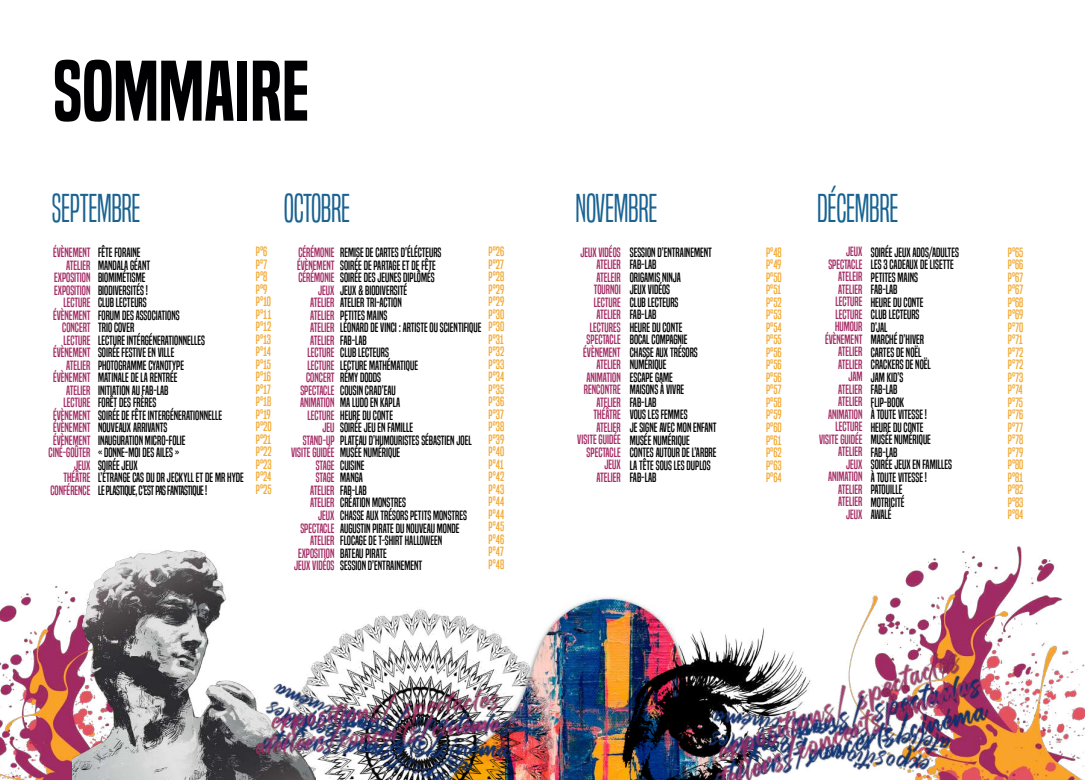
<style>
.page{position:relative;width:1085px;height:780px;background:#fff}
.page>*{position:absolute;margin:0;border:0;box-sizing:border-box;transform-origin:0 0}
.t1{font:79.25px "Built Titling Sb";color:#000002}
.t2{font:37.5px "Built Titling Lt";letter-spacing:-.01em;color:#196291}
.t3{font:37.5px "Built Titling Lt";letter-spacing:-.01em;color:#166292}
.t4{font:12.5px/12.5px "Built Titling Rg";color:#000001}
.t5{font:12.5px/12.5px "Built Titling Rg";color:#a32963;text-align:right}
.t6{font:12.5px/12.5px "Built Titling Rg";color:#f2ab39;text-align:justify}
.t7{font:12.5px/12.5px "Built Titling Rg";letter-spacing:-.025em;color:#f2ab39}
</style>
<div class="page">
<img style="left:0;top:586px;width:72px;height:194px">
<img style="left:560px;top:598px;width:38px;height:182px">
<img style="left:341px;top:609px;width:219px;height:171px">
<img style="left:72px;top:550px;width:174px;height:230px">
<img style="left:872px;top:546px;width:212px;height:234px">
<img style="left:598px;top:596px;width:72px;height:184px">
<img style="left:670px;top:600px;width:339px;height:180px">
<img style="left:246px;top:636px;width:266px;height:144px">
<h1 class="t1" style="left:53px;top:44px;width:257px">SOMMAIRE</h1>
<h2 class="t2" style="left:52px;top:186px;width:90px">SEPTEMBRE</h2>
<h2 class="t2" style="left:284px;top:186px;width:68px">OCTOBRE</h2>
<h2 class="t2" style="left:575px;top:186px;width:83px">NOVEMBRE</h2>
<h2 class="t3" style="left:817px;top:186px;width:83px">DÉCEMBRE</h2>
<p class="t4" style="left:98px;top:246px;width:147px">FÊTE FORAINE<br>MANDALA GÉANT<br>BIOMIMÉTISME<br>BIODIVERSITÉS !<br>CLUB LECTEURS<br>FORUM DES ASSOCIATIONS<br>TRIO COVER<br>LECTURE INTÉRGÉNERATIONNELLES<br>SOIRÉE FESTIVE EN VILLE<br>PHOTOGRAMME CYANOTYPE<br>MATINALE DE LA RENTRÉE<br>INITIATION AU FAB-LAB<br>FORÊT DES FRÈRES<br>SOIRÉE DE FÊTE INTERGÉNERATIONNELLE<br>NOUVEAUX ARRIVANTS<br>INAUGURATION MICRO-FOLIE<br>« DONNE-MOI DES AILES »<br>SOIRÉE JEUX<br>L’ÉTRANGE CAS DU DR JECKYLL ET DE MR HYDE<br>LE PLASTIQUE, C’EST PAS FANTASTIQUE !</p>
<p class="t4" style="left:629px;top:246px;width:88px">SESSION D’ENTRAINEMENT<br>FAB-LAB<br>ORIGAMIS NINJA<br>JEUX VIDÉOS<br>CLUB LECTEURS<br>FAB-LAB<br>HEURE DU CONTE<br>BOCAL COMPAGNIE<br>CHASSE AUX TRÉSORS<br>NUMÉRIQUE<br>ESCAPE GAME<br>MAISONS À VIVRE<br>FAB-LAB<br>VOUS LES FEMMES<br>JE SIGNE AVEC MON ENFANT<br>MUSÉE NUMÉRIQUE<br>CONTES AUTOUR DE L’ARBRE<br>LA TÊTE SOUS LES DUPLOS<br>FAB-LAB</p>
<p class="t4" style="left:870px;top:246px;width:90px">SOIRÉE JEUX ADOS/ADULTES<br>LES 3 CADEAUX DE LISETTE<br>PETITES MAINS<br>FAB-LAB<br>HEURE DU CONTE<br>CLUB LECTEURS<br>D’JAL<br>MARCHÉ D’HIVER<br>CARTES DE NOËL<br>CRACKERS DE NOËL<br>JAM KID’S<br>FAB-LAB<br>FLIP-BOOK<br>À TOUTE VITESSE !<br>HEURE DU CONTE<br>MUSÉE NUMÉRIQUE<br>FAB-LAB<br>SOIRÉE JEUX EN FAMILLES<br>À TOUTE VITESSE !<br>PATOUILLE<br>MOTRICITÉ<br>AWALÉ</p>
<p class="t5" style="left:49px;top:246px;width:43px">ÉVÈNEMENT<br>ATELIER<br>EXPOSITION<br>EXPOSITION<br>LECTURE<br>ÉVÈNEMENT<br>CONCERT<br>LECTURE<br>ÉVÈNEMENT<br>ATELIER<br>ÉVÈNEMENT<br>ATELIER<br>LECTURE<br>ÉVÈNEMENT<br>ÉVÈNEMENT<br>ÉVÈNEMENT<br>CINÉ-GOÛTER<br>JEUX<br>THÉÂTRE<br>CONFÉRENCE</p>
<p class="t5" style="left:577px;top:246px;width:45px">JEUX VIDÉOS<br>ATELIER<br>ATELEIR<br>TOURNOI<br>LECTURE<br>ATELIER<br>LECTURES<br>SPECTACLE<br>ÉVÈNEMENT<br>ATELIER<br>ANIMATION<br>RENCONTRE<br>ATELIER<br>THÉÂTRE<br>ATELIER<br>VISITE GUIDÉE<br>SPECTACLE<br>JEUX<br>ATELIER</p>
<p class="t5" style="left:818px;top:245px;width:45px">JEUX<br>SPECTACLE<br>ATELEIR<br>ATELIER<br>LECTURE<br>LECTURE<br>HUMOUR<br>ÉVÈNEMENT<br>ATELIER<br>ATELIER<br>JAM<br>ATELIER<br>ATELIER<br>ANIMATION<br>LECTURE<br>VISITE GUIDÉE<br>ATELIER<br>JEUX<br>ANIMATION<br>ATELIER<br>ATELIER<br>JEUX</p>
<p class="t5" style="left:291px;top:246px;width:45px">CÉRÉMONIE<br>ÉVÈNEMENT<br>CÉRÉMONIE<br>JEUX<br>ATELIER<br>ATELIER<br>ATELIER<br>ATELIER<br>LECTURE<br>LECTURE<br>CONCERT<br>SPECTACLE<br>ANIMATION<br>LECTURE<br>JEU<br>STAND-UP<br>VISITE GUIDÉE<br>STAGE<br>STAGE<br>ATELIER<br>ATELIER<br>JEUX<br>SPECTACLE<br>ATELIER<br>EXPOSITION<br>JEUX VIDÉOS</p>
<p class="t4" style="left:340px;top:246px;width:143px">REMISE DE CARTES D’ÉLÉCTEURS<br>SOIRÉE DE PARTAGE ET DE FÊTE<br>SOIRÉE DES JEUNES DIPLÔMÉS<br>JEUX &amp; BIODIVERSITÉ<br>ATELIER TRI-ACTION<br>PETITES MAINS<br>LÉONARD DE VINCI : ARTISTE OU SCIENTIFIQUE<br>FAB-LAB<br>CLUB LECTEURS<br>LECTURE MATHÉMATIQUE<br>RÉMY DODDS<br>COUSIN CRAD’EAU<br>MA LUDO EN KAPLA<br>HEURE DU CONTE<br>SOIRÉE JEU EN FAMILLE<br>PLATEAU D’HUMOURISTES SÉBASTIEN JOEL<br>MUSÉE NUMÉRIQUE<br>CUISINE<br>MANGA<br>FAB-LAB<br>CRÉATION MONSTRES<br>CHASSE AUX TRÉSORS PETITS MONSTRES<br>AUGUSTIN PIRATE DU NOUVEAU MONDE<br>FLOCAGE DE T-SHIRT HALLOWEEN<br>BATEAU PIRATE<br>SESSION D’ENTRAINEMENT</p>
<p class="t6" style="left:488px;top:245px;width:17px">P°26<br>P°27<br>P°28<br>P°29<br>P°29<br>P°30<br>P°30<br>P°31<br>P°32<br>P°33<br>P°34<br>P°35<br>P°36<br>P°37<br>P°38<br>P°39<br>P°40<br>P°41<br>P°42<br>P°43<br>P°44<br>P°44<br>P°45<br>P°46<br>P°47<br>P°48</p>
<p class="t7" style="left:256px;top:245px;width:17px">P°6<br>P°7<br>P°8<br>P°9<br>P°10<br>P°11<br>P°12<br>P°13<br>P°14<br>P°15<br>P°16<br>P°17<br>P°18<br>P°19<br>P°20<br>P°21<br>P°22<br>P°23<br>P°24<br>P°25</p>
<p class="t6" style="left:766px;top:246px;width:17px">P°48<br>P°49<br>P°50<br>P°51<br>P°52<br>P°53<br>P°54<br>P°55<br>P°56<br>P°56<br>P°56<br>P°57<br>P°58<br>P°59<br>P°60<br>P°61<br>P°62<br>P°63<br>P°64</p>
<p class="t6" style="left:1007px;top:246px;width:17px">P°65<br>P°66<br>P°67<br>P°67<br>P°68<br>P°69<br>P°70<br>P°71<br>P°72<br>P°72<br>P°73<br>P°74<br>P°75<br>P°76<br>P°77<br>P°78<br>P°79<br>P°80<br>P°81<br>P°82<br>P°83<br>P°84</p>
</div>
